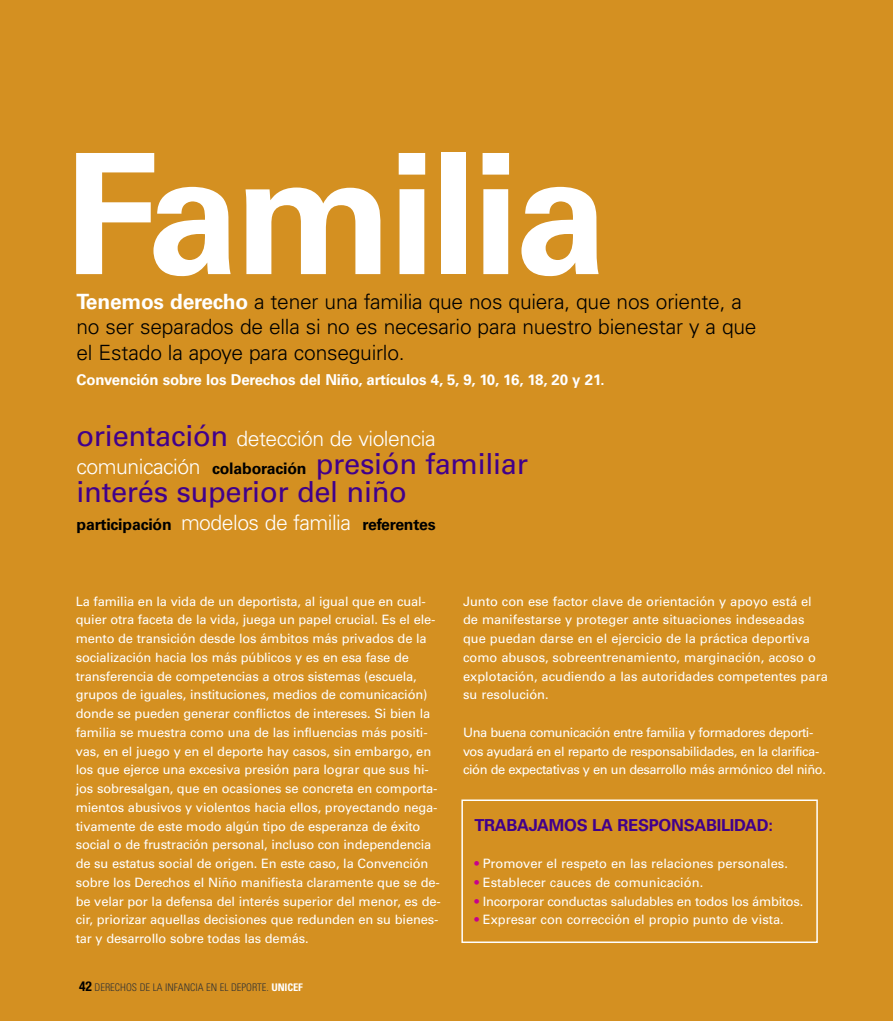
<style>
.page{position:relative;width:893px;height:1021px;background:#fff}
.page>*{position:absolute;margin:0;border:0;box-sizing:border-box;transform-origin:0 0}
.t1{font:700 167.7px "Univers";letter-spacing:-.03em;color:#fff}
.t2{font:29.1px/28px "Univers";letter-spacing:-.01em;color:#41008b}
.t3{font:300 21.15px "Univers";letter-spacing:-.02em;color:#fff}
.t4{font:300 21px/25.5px "Univers";letter-spacing:-.01em;color:#000}
.t5{font:700 16.5px "Univers";letter-spacing:-.015em;color:#41008b}
.t6{font:700 15.9px "Univers";letter-spacing:-.01em;color:#000}
.t7{font:700 15px "Univers";letter-spacing:-.01em;color:#fff}
.t8{font:12.9px/18.8px "Univers";letter-spacing:-.01em;color:#fff}
.t9{font:12.9px/18.8px "Univers";letter-spacing:-.035em;color:#fff}
.t10{font:300 condensed 10.5px "Univers";color:#333}
.s1{font-weight:700;color:#fff}
.s2{font-weight:400;font-size:29.1px;color:#41008b}
.s3{font-weight:300;font-size:21.15px;color:#fff}
.s4{font-weight:700;font-size:15.9px;color:#000}
.s5{color:#c7008d}
.s6{font-family:"Helvetica Neue";font-weight:700;font-size:13.5px;color:#000}
</style>
<div class="page">
<div style="left:0;top:0;width:893px;height:1020px;background:#d49021"></div>
<div style="left:461px;top:799px;width:357px;height:144px;border:2px solid #fff"></div>
<h1 class="t1" style="left:65px;top:153px;width:545px">Familia</h1>
<h3 class="t4" style="left:77px;top:290px;width:681px"><span class="s1">Tenemos derecho</span> a tener una familia que nos quiera, que nos oriente, a no ser separados de ella si no es necesario para nuestro bienestar y a que el Estado la apoye para conseguirlo.</h3>
<p class="t7" style="left:77px;top:374px;width:530px">Convención sobre los Derechos del Niño, artículos 4, 5, 9, 10, 16, 18, 20 y 21.</p>
<h3 class="t3" style="left:77px;top:431px;width:361px"><span class="s2">orientación</span> detección de violencia</h3>
<h2 class="t2" style="left:77px;top:452px;width:453px"><span class="s3">comunicación</span> <span class="s4">colaboración</span> presión familiar interés superior del niño</h2>
<p class="t6" style="left:77px;top:519px;width:361px">participación <span class="s3">modelos de familia</span> referentes</p>
<p class="t8" style="left:76px;top:592px;width:367px">La familia en la vida de un deportista, al igual que en cual&shy;quier otra faceta de la vida, juega un papel crucial. Es el ele&shy;mento de transición desde los ámbitos más privados de la socialización hacia los más públicos y es en esa fase de transferencia de competencias a otros sistemas (escuela, grupos de iguales, instituciones, medios de comunicación) donde se pueden generar conflictos de intereses. Si bien la familia se muestra como una de las influencias más positi&shy;vas, en el juego y en el deporte hay casos, sin embargo, en los que ejerce una excesiva presión para lograr que sus hi&shy;jos sobresalgan, que en ocasiones se concreta en comporta&shy;mientos abusivos y violentos hacia ellos, proyectando nega&shy;tivamente de este modo algún tipo de esperanza de éxito social o de frustración personal, incluso con independencia de su estatus social de origen. En este caso, la Convención sobre los Derechos el Niño manifiesta claramente que se de&shy;be velar por la defensa del interés superior del menor, es de&shy;cir, priorizar aquellas decisiones que redunden en su bienes&shy;tar y desarrollo sobre todas las demás.</p>
<p class="t8" style="left:463px;top:592px;width:366px">Junto con ese factor clave de orientación y apoyo está el de manifestarse y proteger ante situaciones indeseadas que puedan darse en el ejercicio de la práctica deportiva como abusos, sobreentrenamiento, marginación, acoso o explotación, acudiendo a las autoridades competentes para su resolución.</p>
<p class="t9" style="left:463px;top:724px;width:364px">Una buena comunicación entre familia y formadores deporti&shy;vos ayudará en el reparto de responsabilidades, en la clarifica&shy;ción de expectativas y en un desarrollo más armónico del niño.</p>
<p class="t5" style="left:474px;top:818px;width:300px">TRABAJAMOS LA RESPONSABILIDAD:</p>
<p class="t8" style="left:474px;top:855px;width:315px"><span class="s5">•</span> Promover el respeto en las relaciones personales.</p>
<p class="t8" style="left:474px;top:874px;width:230px"><span class="s5">•</span> Establecer cauces de comunicación.</p>
<p class="t8" style="left:474px;top:892px;width:330px"><span class="s5">•</span> Incorporar conductas saludables en todos los ámbitos.</p>
<p class="t8" style="left:474px;top:911px;width:311px"><span class="s5">•</span> Expresar con corrección el propio punto de vista.</p>
<p class="t10" style="left:79px;top:983px;width:225px"><span class="s6">42</span> DERECHOS DE LA INFANCIA EN EL DEPORTE. <span class="s1">UNICEF</span></p>
</div>
